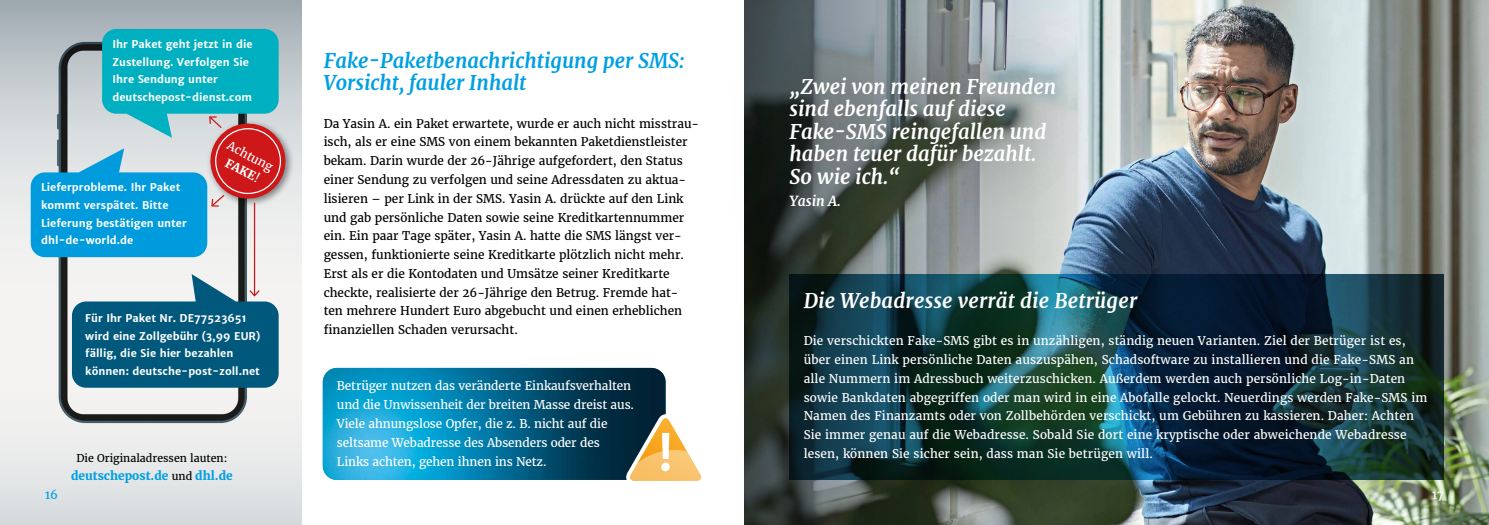
<style>
.page{position:relative;width:1489px;height:525px;background:#fff}
.page>*{position:absolute;margin:0;border:0;box-sizing:border-box;transform-origin:0 0}
.t1{font:italic 700 20px/22.5px "Merriweather";color:#fff}
.t2{font:italic 700 20px/22.5px "Merriweather";color:#009fe3}
.t3{font:italic 700 13.75px "Merriweather";color:#fff}
.t4{font:11.88px/18.8px "Merriweather";color:#000}
.t5{font:11.88px/18.8px "Merriweather";letter-spacing:.01em;color:#fff}
.t6{font:11.88px/18.8px "Merriweather";letter-spacing:-.01em;color:#fff}
.t7{font:700 11.88px "Merriweather";color:#009fe3}
.t8{font:11.88px "Merriweather";color:#009fe3}
.t9{font:700 10.62px/17.5px "Merriweather Sans";color:#fff}
.t10{font:10.62px "Merriweather";color:#000}
.s1{font-weight:700}
.s2{font-weight:400;font-size:10.62px;color:#000}
</style>
<div class="page">
<img style="left:1120px;top:0;width:368px;height:524px">
<img style="left:323px;top:368px;width:342px;height:111px">
<svg style="left:625px;top:414px;width:77px;height:67px"></svg>
<img style="left:1120px;top:274px;width:323px;height:205px">
<img style="left:744px;top:0;width:376px;height:524px">
<div style="left:727px;top:17px;width:384px;height:251px;background:#000;opacity:.75"></div>
<div style="left:0;top:0;width:301px;height:524px;background:#dee2e3"></div>
<img style="left:0;top:0;width:301px;height:463px">
<div style="left:206px;top:119px;width:88px;height:89px;background:#000;opacity:.46"></div>
<svg style="left:31px;top:29px;width:260px;height:228px"></svg>
<hr style="left:254px;top:203px;width:1px;height:92px;background:#cd1719">
<svg style="left:72px;top:274px;width:207px;height:113px;background:#357995"></svg>
<p class="t9" style="left:112px;top:35px;width:142px">Ihr Paket geht jetzt in die<br>Zustellung. Verfolgen Sie<br>Ihre Sendung unter deutschepost-dienst.com</p>
<p class="t9" style="left:41px;top:179px;width:147px">Lieferprobleme. Ihr Paket kommt verspätet. Bitte<br>Lieferung bestätigen unter dhl-de-world.de</p>
<p class="t5" style="left:232px;top:137px;width:51px;line-height:16.2px;text-align:center;rotate:28deg">Achtung<br><span class="s1">FAKE</span>!</p>
<p class="t9" style="left:85px;top:309px;width:177px">Für Ihr Paket Nr. DE77523651 wird eine Zollgebühr (3,99 EUR) fällig, die Sie hier bezahlen können: deutsche-post-zoll.net</p>
<p class="t10" style="left:76px;top:451px;width:152px">Die Originaladressen lauten:</p>
<p class="t7" style="left:71px;top:467px;width:163px">deutschepost.de <span class="s2">und</span> dhl.de</p>
<h1 class="t2" style="left:324px;top:49px;width:362px">Fake-Paketbenachrichtigung per SMS:<br>Vorsicht, fauler Inhalt</h1>
<p class="t4" style="left:324px;top:114px;width:377px">Da Yasin A. ein Paket erwartete, wurde er auch nicht misstrau&shy;isch, als er eine SMS von einem bekannten Paketdienstleister bekam. Darin wurde der 26-Jährige aufgefordert, den Status einer Sendung zu verfolgen und seine Adressdaten zu aktua&shy;lisieren – per Link in der SMS. Yasin A. drückte auf den Link und gab persönliche Daten sowie seine Kreditkartennummer ein. Ein paar Tage später, Yasin A. hatte die SMS längst ver&shy;gessen, funktionierte seine Kreditkarte plötzlich nicht mehr.<br>Erst als er die Kontodaten und Umsätze seiner Kreditkarte checkte, realisierte der 26-Jährige den Betrug. Fremde hat&shy;ten mehrere Hundert Euro abgebucht und einen erheblichen finanziellen Schaden verursacht.</p>
<p class="t6" style="left:337px;top:376px;width:298px">Betrüger nutzen das veränderte Einkaufsverhalten und die Unwissenheit der breiten Masse dreist aus.<br>Viele ahnungslose Opfer, die z. B. nicht auf die seltsame Webadresse des Absenders oder des Links achten, gehen ihnen ins Netz.</p>
<h1 class="t1" style="left:789px;top:75px;width:268px">„Zwei von meinen Freunden sind ebenfalls auf diese<br>Fake-SMS reingefallen und haben teuer dafür bezahlt.<br>So wie ich.“</h1>
<p class="t3" style="left:789px;top:193px;width:53px">Yasin A.</p>
<h1 class="t1" style="left:803px;top:289px;width:335px">Die Webadresse verrät die Betrüger</h1>
<p class="t5" style="left:803px;top:331px;width:625px">Die verschickten Fake-SMS gibt es in unzähligen, ständig neuen Varianten. Ziel der Betrüger ist es, über einen Link persönliche Daten auszuspähen, Schadsoftware zu installieren und die Fake-SMS an alle Nummern im Adressbuch weiterzuschicken. Außerdem werden auch persönliche Log-in-Daten sowie Bankdaten abgegriffen oder man wird in eine Abofalle gelockt. Neuerdings werden Fake-SMS im Namen des Finanzamts oder von Zollbehörden verschickt, um Gebühren zu kassieren. Daher: Achten Sie immer genau auf die Webadresse. Sobald Sie dort eine kryptische oder abweichende Webadresse lesen, können Sie sicher sein, dass man Sie betrügen will.</p>
<p class="t8" style="left:45px;top:487px;width:14px">16</p>
<p class="t5" style="left:1431px;top:485px;width:13px">17</p>
</div>
